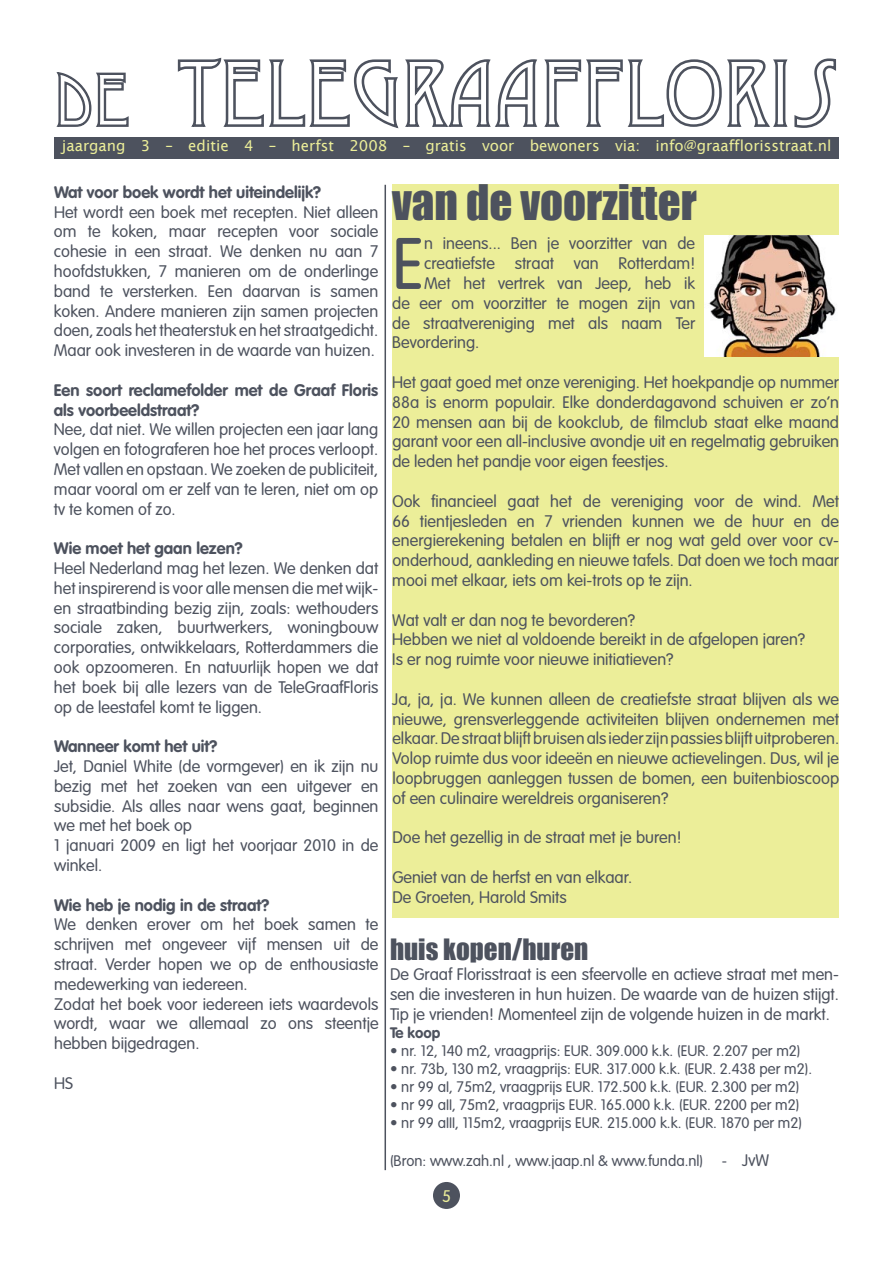
<style>
.page{position:relative;width:893px;height:1263px;background:#fff}
.page>*{position:absolute;margin:0;border:0;box-sizing:border-box;transform-origin:0 0}
.t1{font:300 71.7px "VAG Rounded";color:#4d525e}
.t2{font:45px "Impact";color:#4d525e}
.t3{font:27px "Impact";color:#4d525e}
.t4{font:300 16.5px/19.8px "VAG Rounded";color:#4d525e;text-align:justify}
.t5{font:700 16.5px/19.8px "VAG Rounded";color:#4d525e}
.t6{font:300 16.5px "VAG Rounded";color:#ecee99}
.t7{font:300 15px "VAG Rounded";color:#4d525e}
.t8{font:15px "Lucida Sans";color:#ecee99}
.t9{font:700 15px "VAG Rounded";color:#4d525e}
.s1{font-size:15px}
</style>
<div class="page">
<div style="left:54px;top:137px;width:785px;height:22px;background:#4d525e"></div>
<svg style="left:56px;top:72px;width:73px;height:55px"></svg>
<svg style="left:177px;top:57px;width:659px;height:72px"></svg>
<div style="left:433px;top:1182px;width:27px;height:27px;background:#4d525e;border-radius:50%"></div>
<hr style="left:384px;top:185px;width:2px;height:985px;background:#4d525e">
<div style="left:392px;top:185px;width:447px;height:59px;background:#ecee99"></div>
<div style="left:392px;top:236px;width:447px;height:682px;background:#ecee99"></div>
<img style="left:704px;top:236px;width:135px;height:120px">
<p class="t8" style="left:62px;top:137px;width:771px">jaargang 3 – editie 4 – herfst 2008 – gratis voor bewoners via: info@graafflorisstraat.nl</p>
<p class="t5" style="left:54px;top:182px;width:269px">Wat voor boek wordt het uiteindelijk?</p>
<p class="t4" style="left:54px;top:202px;width:326px">Het wordt een boek met recepten. Niet alleen om te koken, maar recepten voor sociale cohesie in een straat. We denken nu aan 7 hoofdstukken, 7 manieren om de onderlinge band te versterken. Een daarvan is samen koken. Andere manieren zijn samen projecten doen, zoals het theaterstuk en het straatgedicht.<br>Maar ook investeren in de waarde van huizen.</p>
<p class="t5" style="left:54px;top:380px;width:326px">Een soort reclamefolder met de Graaf Floris als voorbeeldstraat?</p>
<p class="t4" style="left:54px;top:420px;width:326px">Nee, dat niet. We willen projecten een jaar lang volgen en fotograferen hoe het proces verloopt.<br>Met vallen en opstaan. We zoeken de publiciteit, maar vooral om er zelf van te leren, niet om op tv te komen of zo.</p>
<p class="t5" style="left:54px;top:538px;width:190px">Wie moet het gaan lezen?</p>
<p class="t4" style="left:54px;top:558px;width:326px">Heel Nederland mag het lezen. We denken dat het inspirerend is voor alle mensen die met wijk&shy;en straatbinding bezig zijn, zoals: wethouders sociale zaken, buurtwerkers, woningbouw corporaties, ontwikkelaars, Rotterdammers die ook opzoomeren. En natuurlijk hopen we dat het boek bij alle lezers van de TeleGraafFloris op de leestafel komt te liggen.</p>
<p class="t5" style="left:54px;top:736px;width:165px">Wanneer komt het uit?</p>
<p class="t4" style="left:54px;top:756px;width:326px;text-align:left">Jet, Daniel White (de vormgever) en ik zijn nu bezig met het zoeken van een uitgever en subsidie. Als alles naar wens gaat, beginnen we met het boek op<br>1 januari 2009 en ligt het voorjaar 2010 in de winkel.</p>
<p class="t5" style="left:54px;top:895px;width:217px">Wie heb je nodig in de straat?</p>
<p class="t4" style="left:54px;top:915px;width:326px;text-align:left">We denken erover om het boek samen te schrijven met ongeveer vijf mensen uit de straat. Verder hopen we op de enthousiaste medewerking van iedereen.<br>Zodat het boek voor iedereen iets waardevols wordt, waar we allemaal zo ons steentje hebben bijgedragen.</p>
<p class="t4" style="left:54px;top:1073px;width:20px">HS</p>
<h2 class="t2" style="left:392px;top:168px;width:306px">van de voorzitter</h2>
<h1 class="t1" style="left:392px;top:223px;width:33px">E</h1>
<p class="t4" style="left:424px;top:234px;width:273px">n ineens... Ben je voorzitter van de</p>
<p class="t4" style="left:424px;top:253px;width:273px">creatiefste straat van Rotterdam!</p>
<p class="t4" style="left:424px;top:273px;width:273px">Met het vertrek van Jeep, heb ik</p>
<p class="t4" style="left:392px;top:293px;width:304px">de eer om voorzitter te mogen zijn van</p>
<p class="t4" style="left:392px;top:313px;width:304px">de straatvereniging met als naam Ter</p>
<p class="t4" style="left:392px;top:333px;width:89px">Bevordering.</p>
<p class="t4" style="left:392px;top:372px;width:448px">Het gaat goed met onze vereniging. Het hoekpandje op nummer 88a is enorm populair. Elke donderdagavond schuiven er zo’n 20 mensen aan bij de kookclub, de filmclub staat elke maand garant voor een all-inclusive avondje uit en regelmatig gebruiken de leden het pandje voor eigen feestjes.</p>
<p class="t4" style="left:392px;top:491px;width:448px">Ook financieel gaat het de vereniging voor de wind. Met 66 tientjesleden en 7 vrienden kunnen we de huur en de energierekening betalen en blijft er nog wat geld over voor cv&shy;onderhoud, aankleding en nieuwe tafels. Dat doen we toch maar mooi met elkaar, iets om kei-trots op te zijn.</p>
<p class="t4" style="left:392px;top:610px;width:414px;text-align:left">Wat valt er dan nog te bevorderen?<br>Hebben we niet al voldoende bereikt in de afgelopen jaren?<br>Is er nog ruimte voor nieuwe initiatieven?</p>
<p class="t4" style="left:392px;top:689px;width:448px">Ja, ja, ja. We kunnen alleen de creatiefste straat blijven als we nieuwe, grensverleggende activiteiten blijven ondernemen met elkaar.Destraatblijftbruisenals ieder zijnpassiesblijftuitproberen.<br>Volop ruimte dus voor ideeën en nieuwe actievelingen. Dus, wil je loopbruggen aanleggen tussen de bomen, een buitenbioscoop of een culinaire wereldreis organiseren?</p>
<p class="t4" style="left:392px;top:828px;width:291px">Doe het gezellig in de straat met je buren!</p>
<p class="t4" style="left:392px;top:867px;width:241px">Geniet van de herfst en van elkaar.<br>De Groeten, Harold Smits</p>
<h3 class="t3" style="left:390px;top:929px;width:200px">huis kopen/huren</h3>
<p class="t4" style="left:390px;top:964px;width:450px">De Graaf Florisstraat is een sfeervolle en actieve straat met men&shy;sen die investeren in hun huizen. De waarde van de huizen stijgt.<br>Tip je vrienden! Momenteel zijn de volgende huizen in de markt.</p>
<p class="t9" style="left:390px;top:1024px;width:52px">Te koop</p>
<p class="t7" style="left:390px;top:1042px;width:412px">• nr. 12, 140 m2, vraagprijs: EUR. 309.000 k.k. (EUR. 2.207 per m2)</p>
<p class="t7" style="left:390px;top:1060px;width:424px">• nr. 73b, 130 m2, vraagprijs: EUR. 317.000 k.k. (EUR. 2.438 per m2).</p>
<p class="t7" style="left:390px;top:1078px;width:411px">• nr 99 aI, 75m2, vraagprijs EUR. 172.500 k.k. (EUR. 2.300 per m2)</p>
<p class="t7" style="left:390px;top:1096px;width:411px">• nr 99 aII, 75m2, vraagprijs EUR. 165.000 k.k. (EUR. 2200 per m2)</p>
<p class="t7" style="left:390px;top:1114px;width:414px">• nr 99 aIII, 115m2, vraagprijs EUR. 215.000 k.k. (EUR. 1870 per m2)</p>
<p class="t7" style="left:390px;top:1152px;width:315px">(Bron: www.zah.nl , www.jaap.nl &amp; www.funda.nl)</p>
<p class="t4" style="left:722px;top:1150px;width:49px"><span class="s1">-</span> JvW</p>
<p class="t6" style="left:442px;top:1186px;width:10px">5</p>
</div>
